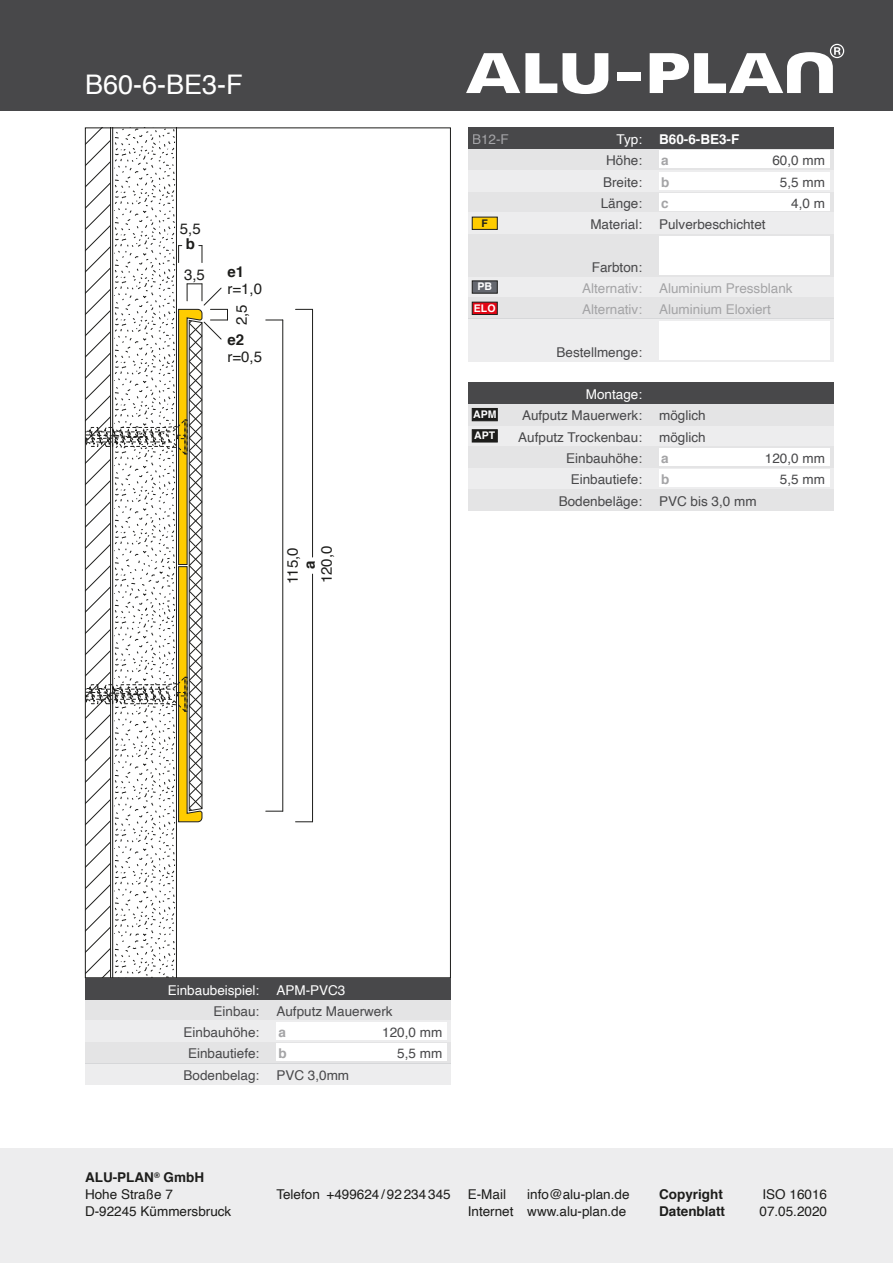
<style>
.page{position:relative;width:893px;height:1263px;background:#fff}
.page>*{position:absolute;margin:0;border:0;box-sizing:border-box;transform-origin:0 0}
.t1{font:27px "Helvetica";color:#fff}
.t2{font:15px "Helvetica";color:#1d1d1b}
.t3{font:700 15px "Helvetica";color:#1d1d1b}
.t4{font:13.5px "Helvetica";color:#48484a}
.t5{font:13.5px/17px "Helvetica";color:#1d1d1b}
.t6{font:13.5px "Helvetica";color:#a4a4a6}
.t7{font:13.5px "Helvetica";color:#fff}
.t8{font:700 13.5px "Helvetica";color:#1d1d1b}
.t9{font:700 13.5px "Helvetica";color:#fff}
.t10{font:700 13.5px "Helvetica";color:#a4a4a6}
.t11{font:13.5px "Helvetica";color:#a4a4a7}
.t12{font:700 10.5px/21.3px "Helvetica";color:#fff}
.t13{font:700 10.5px "Helvetica";color:#1d1d1b}
.s1{font-weight:700}
</style>
<div class="page">
<div style="left:0;top:1148px;width:893px;height:115px;background:#ededee"></div>
<div style="left:0;top:0;width:893px;height:111px;background:#48484a"></div>
<svg style="left:296px;top:309px;width:16px;height:1px"></svg>
<svg style="left:296px;top:821px;width:16px;height:1px"></svg>
<hr style="left:312px;top:309px;width:1px;height:248px;background:#1d1d1b">
<hr style="left:312px;top:574px;width:1px;height:248px;background:#1d1d1b">
<svg style="left:266px;top:320px;width:16px;height:1px"></svg>
<hr style="left:282px;top:320px;width:1px;height:491px;background:#1d1d1b">
<svg style="left:266px;top:811px;width:17px;height:1px"></svg>
<svg style="left:87px;top:130px;width:141px;height:846px"></svg>
<div style="left:468px;top:425px;width:365px;height:21px;background:#ededee"></div>
<div style="left:468px;top:404px;width:365px;height:21px;background:#e4e4e5"></div>
<div style="left:468px;top:489px;width:365px;height:21px;background:#e4e4e5"></div>
<div style="left:468px;top:468px;width:365px;height:21px;background:#ededee"></div>
<div style="left:659px;top:470px;width:170px;height:17px;background:#fff"></div>
<div style="left:468px;top:446px;width:365px;height:22px;background:#e4e4e5"></div>
<div style="left:659px;top:449px;width:170px;height:17px;background:#fff"></div>
<div style="left:468px;top:383px;width:365px;height:21px;background:#48484a"></div>
<div style="left:85px;top:999px;width:366px;height:21px;background:#e4e4e5"></div>
<svg style="left:85px;top:1020px;width:366px;height:64px"></svg>
<div style="left:276px;top:1023px;width:170px;height:17px;background:#fff"></div>
<div style="left:85px;top:978px;width:366px;height:21px;background:#48484a"></div>
<div style="left:468px;top:191px;width:365px;height:22px;background:#e4e4e5"></div>
<div style="left:659px;top:193px;width:170px;height:17px;background:#fff"></div>
<div style="left:468px;top:170px;width:365px;height:21px;background:#ededee"></div>
<div style="left:659px;top:172px;width:170px;height:17px;background:#fff"></div>
<div style="left:468px;top:149px;width:365px;height:21px;background:#e4e4e5"></div>
<div style="left:659px;top:151px;width:170px;height:17px;background:#fff"></div>
<div style="left:468px;top:128px;width:365px;height:21px;background:#48484a"></div>
<div style="left:468px;top:276px;width:365px;height:22px;background:#ededee"></div>
<svg style="left:468px;top:298px;width:365px;height:63px"></svg>
<svg style="left:468px;top:213px;width:365px;height:63px;background:#e7e7e8"></svg>
<div style="left:659px;top:236px;width:170px;height:38px;background:#fff"></div>
<div style="left:472px;top:408px;width:25px;height:13px;background:#1d1d1b;border:1px solid #1d1d1b"></div>
<div style="left:472px;top:429px;width:25px;height:13px;background:#1d1d1b;border:1px solid #1d1d1b"></div>
<div style="left:472px;top:281px;width:25px;height:12px;background:#65686f;border:1px solid #1d1d1b"></div>
<div style="left:472px;top:217px;width:25px;height:13px;background:#fc0;border:1px solid #1d1d1b"></div>
<div style="left:472px;top:302px;width:25px;height:13px;background:#e30614;border:1px solid #1d1d1b"></div>
<svg style="left:650px;top:44px;width:194px;height:49px"></svg>
<div style="left:617px;top:72px;width:23px;height:9px;background:#fff"></div>
<svg style="left:466px;top:53px;width:142px;height:41px"></svg>
<h1 class="t1" style="left:85px;top:63px;width:159px">B60-6-BE3-F</h1>
<p class="t2" style="left:180px;top:218px;width:22px">5,5</p>
<p class="t2" style="left:184px;top:263px;width:22px">3,5</p>
<p class="t3" style="left:186px;top:232px;width:11px">b</p>
<p class="t3" style="left:227px;top:260px;width:18px">e1</p>
<p class="t2" style="left:227px;top:277px;width:36px">r=1,0</p>
<p class="t2" style="left:230px;top:325px;width:22px;rotate:-90deg">2,5</p>
<p class="t3" style="left:227px;top:328px;width:18px">e2</p>
<p class="t2" style="left:227px;top:345px;width:36px">r=0,5</p>
<p class="t2" style="left:281px;top:584px;width:38px;rotate:-90deg">115,0</p>
<p class="t2" style="left:315px;top:583px;width:39px;rotate:-90deg">120,0</p>
<p class="t3" style="left:297px;top:569px;width:10px;rotate:-90deg">a</p>
<p class="t11" style="left:472px;top:129px;width:38px">B12-F</p>
<p class="t7" style="left:617px;top:129px;width:27px">Typ:</p>
<p class="t9" style="left:659px;top:128px;width:82px">B60-6-BE3-F</p>
<p class="t4" style="left:606px;top:150px;width:38px">Höhe:</p>
<p class="t10" style="left:661px;top:150px;width:9px">a</p>
<p class="t4" style="left:772px;top:150px;width:54px">60,0 mm</p>
<p class="t4" style="left:603px;top:171px;width:41px">Breite:</p>
<p class="t10" style="left:661px;top:171px;width:10px">b</p>
<p class="t4" style="left:780px;top:171px;width:47px">5,5 mm</p>
<p class="t4" style="left:601px;top:193px;width:43px">Länge:</p>
<p class="t10" style="left:661px;top:192px;width:9px">c</p>
<p class="t4" style="left:791px;top:193px;width:35px">4,0 m</p>
<p class="t13" style="left:482px;top:214px;width:8px">F</p>
<p class="t4" style="left:590px;top:214px;width:53px">Material:</p>
<p class="t4" style="left:659px;top:214px;width:108px">Pulverbeschichtet</p>
<p class="t4" style="left:592px;top:256px;width:52px">Farbton:</p>
<p class="t12" style="left:477px;top:276px;width:16px">PB</p>
<p class="t6" style="left:582px;top:278px;width:62px">Alternativ:</p>
<p class="t6" style="left:659px;top:278px;width:135px">Aluminium Pressblank</p>
<p class="t12" style="left:474px;top:297px;width:23px">ELO</p>
<p class="t6" style="left:582px;top:299px;width:62px">Alternativ:</p>
<p class="t6" style="left:659px;top:299px;width:113px">Aluminium Eloxiert</p>
<p class="t12" style="left:473px;top:404px;width:25px">APM<br>APT</p>
<p class="t4" style="left:556px;top:341px;width:87px">Bestellmenge:</p>
<p class="t7" style="left:586px;top:384px;width:58px">Montage:</p>
<p class="t4" style="left:518px;top:427px;width:125px">Aufputz Trockenbau:</p>
<p class="t4" style="left:659px;top:427px;width:48px">möglich</p>
<p class="t4" style="left:522px;top:405px;width:122px">Aufputz Mauerwerk:</p>
<p class="t4" style="left:659px;top:405px;width:48px">möglich</p>
<p class="t4" style="left:566px;top:448px;width:77px">Einbauhöhe:</p>
<p class="t10" style="left:661px;top:447px;width:9px">a</p>
<p class="t4" style="left:765px;top:448px;width:62px">120,0 mm</p>
<p class="t4" style="left:571px;top:469px;width:73px">Einbautiefe:</p>
<p class="t10" style="left:661px;top:469px;width:10px">b</p>
<p class="t4" style="left:780px;top:469px;width:47px">5,5 mm</p>
<p class="t4" style="left:559px;top:490px;width:85px">Bodenbeläge:</p>
<p class="t4" style="left:659px;top:490px;width:99px">PVC bis 3,0 mm</p>
<p class="t7" style="left:168px;top:979px;width:93px">Einbaubeispiel:</p>
<p class="t4" style="left:214px;top:1001px;width:47px">Einbau:</p>
<p class="t7" style="left:276px;top:979px;width:71px">APM-PVC3</p>
<p class="t4" style="left:276px;top:1001px;width:118px">Aufputz Mauerwerk</p>
<p class="t4" style="left:184px;top:1022px;width:77px">Einbauhöhe:</p>
<p class="t10" style="left:279px;top:1021px;width:9px">a</p>
<p class="t4" style="left:382px;top:1022px;width:62px">120,0 mm</p>
<p class="t4" style="left:188px;top:1043px;width:73px">Einbautiefe:</p>
<p class="t10" style="left:279px;top:1043px;width:10px">b</p>
<p class="t4" style="left:397px;top:1043px;width:47px">5,5 mm</p>
<p class="t4" style="left:184px;top:1064px;width:77px">Bodenbelag:</p>
<p class="t4" style="left:276px;top:1064px;width:74px">PVC 3,0mm</p>
<p class="t5" style="left:85px;top:1169px;width:148px"><span class="s1">ALU-PLAN</span><sup>®</sup> <span class="s1">GmbH<br></span>Hohe Straße 7<br>D-92245 Kümmersbruck</p>
<p class="t5" style="left:276px;top:1186px;width:176px">Telefon +499624 /92234345</p>
<p class="t8" style="left:659px;top:1183px;width:65px">Copyright</p>
<p class="t5" style="left:762px;top:1186px;width:66px">ISO 16016</p>
<p class="t8" style="left:659px;top:1200px;width:68px">Datenblatt</p>
<p class="t5" style="left:759px;top:1203px;width:69px">07.05.2020</p>
<p class="t5" style="left:468px;top:1186px;width:163px;text-align:right">info@alu-plan.de<br>Internet www.alu-plan.de</p>
<p class="t5" style="left:468px;top:1186px;width:40px">E-Mail</p>
</div>
